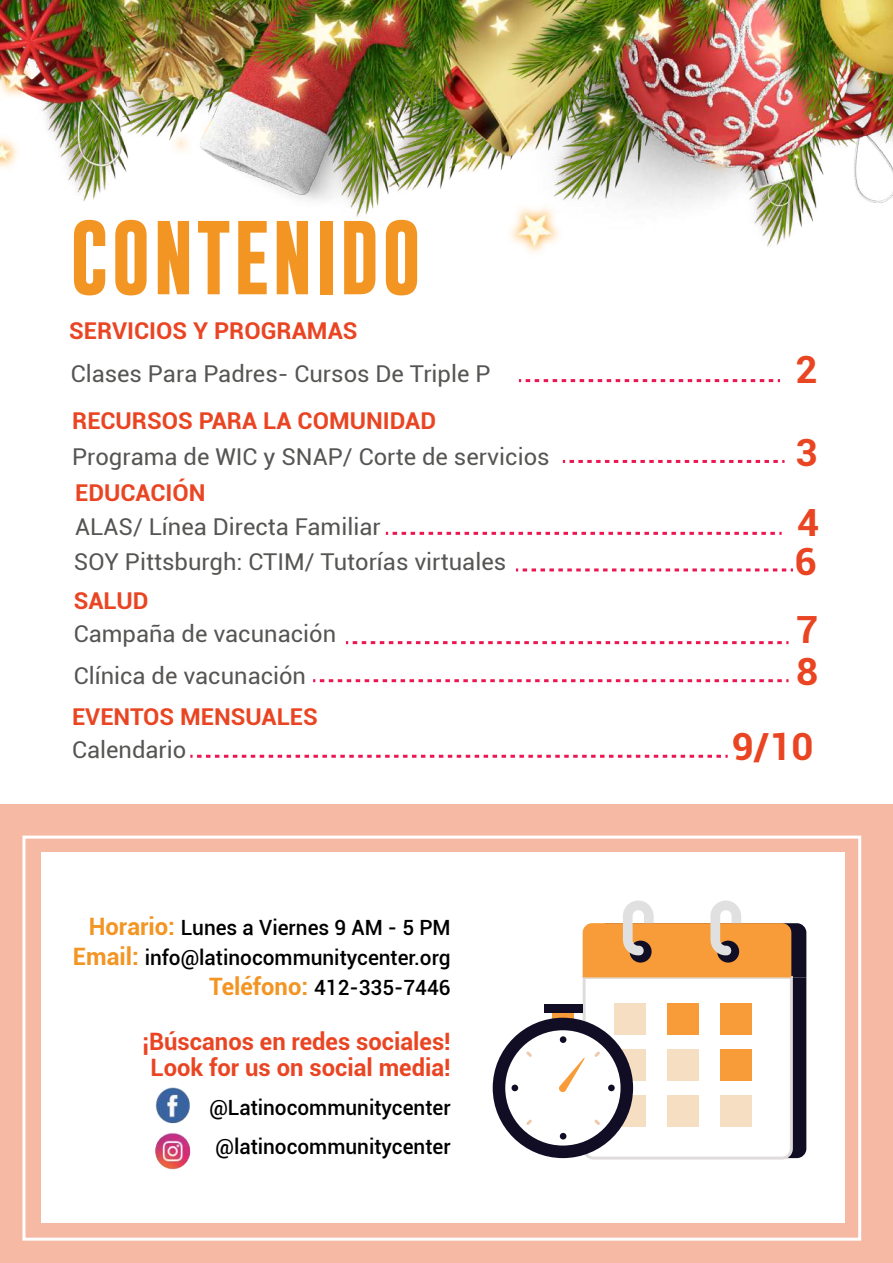
<style>
.page{position:relative;width:893px;height:1263px;background:#fff}
.page>*{position:absolute;margin:0;border:0;box-sizing:border-box;transform-origin:0 0}
.t1{font:700 75px "Gobold";letter-spacing:.035em;color:#f39523}
.t2{font:700 37.5px/68.7px "Roboto";color:#ea4523}
.t3{font:700 24px/25.5px "Roboto";color:#ea4523;text-align:center}
.t4{font:23.25px/42px "Roboto";color:#565554}
.t5{font:700 23.25px "Roboto";color:#ea4523}
.t6{font:500 21px/30px "Roboto";color:#000;text-align:right}
.s1{font-weight:700;font-size:24px;color:#f39523}
</style>
<div class="page">
<img style="left:0;top:0;width:893px;height:253px">
<svg style="left:519px;top:379px;width:261px;height:3px"></svg>
<svg style="left:516px;top:568px;width:277px;height:3px"></svg>
<svg style="left:346px;top:641px;width:442px;height:3px"></svg>
<svg style="left:313px;top:679px;width:475px;height:3px"></svg>
<svg style="left:563px;top:460px;width:221px;height:3px"></svg>
<svg style="left:190px;top:755px;width:538px;height:3px"></svg>
<svg style="left:386px;top:532px;width:396px;height:3px"></svg>
<div style="left:0;top:805px;width:893px;height:458px;background:#f5b9a4"></div>
<div style="left:41px;top:852px;width:803px;height:371px;background:#fff"></div>
<img style="left:155px;top:1133px;width:36px;height:36px">
<img style="left:155px;top:1087px;width:35px;height:37px">
<svg style="left:553px;top:1012px;width:6px;height:7px"></svg>
<div style="left:544px;top:1004px;width:39px;height:8px;background:#100d25"></div>
<div style="left:493px;top:1018px;width:140px;height:140px;background:#100d25;border-radius:50%"></div>
<div style="left:505px;top:1030px;width:116px;height:115px;background:#fff;border-radius:50%"></div>
<svg style="left:526px;top:1051px;width:6px;height:6px"></svg>
<svg style="left:526px;top:1119px;width:6px;height:6px"></svg>
<div style="left:512px;top:1084px;width:6px;height:7px;background:#100d25;border-radius:50%"></div>
<svg style="left:559px;top:900px;width:247px;height:260px"></svg>
<div style="left:22px;top:836px;width:839px;height:405px;border:3px solid #fff"></div>
<h1 class="t1" style="left:70px;top:209px;width:353px">CONTENIDO</h1>
<p class="t5" style="left:69px;top:314px;width:290px">SERVICIOS Y PROGRAMAS</p>
<p class="t4" style="left:71px;top:352px;width:421px">Clases Para Padres- Cursos De Triple P</p>
<p class="t5" style="left:72px;top:405px;width:365px">RECURSOS PARA LA COMUNIDAD</p>
<p class="t4" style="left:72px;top:435px;width:479px">Programa de WIC y SNAP/ Corte de servicios</p>
<p class="t5" style="left:75px;top:476px;width:132px">EDUCACIÓN</p>
<p class="t4" style="left:75px;top:505px;width:307px">ALAS/ Línea Directa Familiar</p>
<p class="t4" style="left:74px;top:540px;width:434px">SOY Pittsburgh: CTIM/ Tutorías virtuales</p>
<p class="t5" style="left:74px;top:584px;width:76px">SALUD</p>
<p class="t4" style="left:74px;top:611px;width:264px">Campaña de vacunación<br>Clínica de vacunación</p>
<p class="t5" style="left:72px;top:701px;width:247px">EVENTOS MENSUALES</p>
<p class="t4" style="left:72px;top:728px;width:116px">Calendario</p>
<p class="t6" style="left:73px;top:911px;width:379px"><span class="s1">Horario:</span> Lunes a Viernes 9 AM - 5 PM<br><span class="s1">Email:</span> info@latinocommunitycenter.org<br><span class="s1">Teléfono:</span> 412-335-7446</p>
<p class="t3" style="left:142px;top:1028px;width:310px">¡Búscanos en redes sociales!<br>Look for us on social media!</p>
<p class="t6" style="left:209px;top:1087px;width:243px;line-height:39px;text-align:left">@Latinocommunitycenter @latinocommunitycenter</p>
<h2 class="t2" style="left:795px;top:333px;width:24px">2</h2>
<h2 class="t2" style="left:795px;top:417px;width:24px">3</h2>
<h2 class="t2" style="left:797px;top:487px;width:24px">4</h2>
<h2 class="t2" style="left:795px;top:525px;width:25px">6<br>7</h2>
<h2 class="t2" style="left:732px;top:633px;width:88px;line-height:74.4px;text-align:right">8<br>9/10</h2>
</div>
